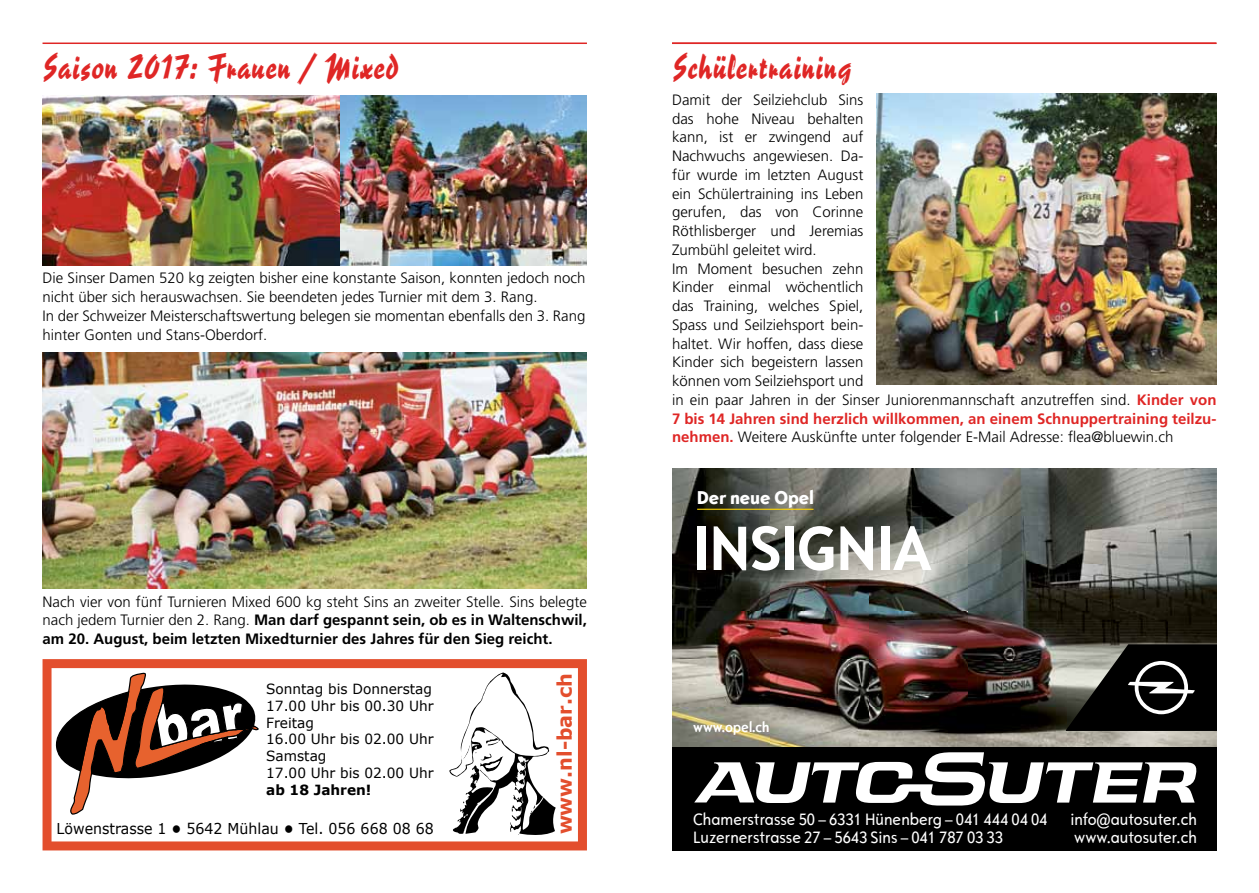
<style>
.page{position:relative;width:1259px;height:893px;background:#fff}
.page>*{position:absolute;margin:0;border:0;box-sizing:border-box;transform-origin:0 0}
.t1{font:700 65.25px "Opel Sans Condensed";letter-spacing:-.005em;color:#fff}
.t2{font:33px "Reporter Two";letter-spacing:.03em;color:#df2625}
.t3{font:700 19.95px "Verdana";color:#e34e2d}
.t4{font:800 19.5px "Opel Sans Condensed";letter-spacing:.005em;color:#fff}
.t5{font:condensed 17.4px "Opel Sans";color:#fff}
.t6{font:300 15px/18.8px "Frutiger";color:#000}
.t7{font:700 15px/18.8px "Frutiger";color:#000;text-align:justify}
.t8{font:15px "Verdana";color:#000;scale:.94 1}
.t9{font:700 15px "Opel Sans Condensed";color:#fff}
.t10{font:13.95px/16.8px "Verdana";color:#000}
.t11{font:700 13.95px "Verdana";color:#000}
.s1{font-weight:300}
.s2{font-weight:700}
.s3{font-weight:700;color:#df2625}
</style>
<div class="page">
<hr style="left:43px;top:43px;width:544px;height:1px;background:#df2625">
<svg style="left:42px;top:42px;width:359px;height:104px"></svg>
<img style="left:672px;top:468px;width:544px;height:279px">
<div style="left:672px;top:747px;width:544px;height:103px;background:#000"></div>
<svg style="left:694px;top:752px;width:502px;height:53px"></svg>
<svg style="left:1065px;top:644px;width:151px;height:87px;background:#343432"></svg>
<hr style="left:697px;top:509px;width:116px;height:1px;background:#ffd600">
<svg style="left:43px;top:659px;width:544px;height:191px"></svg>
<svg style="left:54px;top:672px;width:206px;height:143px"></svg>
<svg style="left:449px;top:672px;width:107px;height:163px"></svg>
<img style="left:876px;top:94px;width:340px;height:291px">
<hr style="left:672px;top:43px;width:544px;height:1px;background:#df2625">
<img style="left:43px;top:96px;width:544px;height:170px">
<img style="left:43px;top:353px;width:544px;height:236px">
<h2 class="t2" style="left:43px;top:46px;width:358px">Saison 2017: Frauen / Mixed</h2>
<p class="t6" style="left:43px;top:269px;width:544px">Die Sinser Damen 520 kg zeigten bisher eine konstante Saison, konnten jedoch noch nicht über sich herauswachsen. Sie beendeten jedes Turnier mit dem 3. Rang.<br>In der Schweizer Meisterschaftswertung belegen sie momentan ebenfalls den 3. Rang hinter Gonten und Stans-Oberdorf.</p>
<p class="t7" style="left:43px;top:592px;width:546px"><span class="s1">Nach vier von fünf Turnieren Mixed 600 kg steht Sins an zweiter Stelle. Sins belegte nach jedem Turnier den 2. Rang.</span> Man darf gespannt sein, ob es in Waltenschwil, am 20. August, beim letzten Mixedturnier des Jahres für den Sieg reicht.</p>
<p class="t10" style="left:266px;top:681px;width:169px">Sonntag bis Donnerstag<br>17.00 Uhr bis 00.30 Uhr<br>Freitag<br>16.00 Uhr bis 02.00 Uhr<br>Samstag<br>17.00 Uhr bis 02.00 Uhr</p>
<p class="t11" style="left:266px;top:781px;width:107px">ab 18 Jahren!</p>
<p class="t8" style="left:57px;top:819px;width:402px">Löwenstrasse 1 <span class="s2">•</span> 5642 Mühlau <span class="s2">•</span> Tel. 056 668 08 68</p>
<h3 class="t3" style="left:550px;top:834px;width:163px;rotate:-90deg">www.nl-bar.ch</h3>
<h2 class="t2" style="left:672px;top:46px;width:181px">Schülertraining</h2>
<p class="t6" style="left:672px;top:90px;width:546px">Damit der Seilziehclub Sins<br>das hohe Niveau behalten<br>kann, ist er zwingend auf<br>Nachwuchs angewiesen. Da-<br>für wurde im letzten August<br>ein Schülertraining ins Leben<br>gerufen, das von Corinne<br>Röthlisberger und Jeremias<br>Zumbühl geleitet wird.<br>Im Moment besuchen zehn<br>Kinder einmal wöchentlich<br>das Training, welches Spiel,<br>Spass und Seilziehsport bein-<br>haltet. Wir hoffen, dass diese<br>Kinder sich begeistern lassen<br>können vom Seilziehsport und<br>in ein paar Jahren in der Sinser Juniorenmannschaft anzutreffen sind. <span class="s3">Kinder von 7 bis 14 Jahren sind herzlich willkommen, an einem Schnuppertraining teilzu&shy;nehmen.</span> Weitere Auskünfte unter folgender E-Mail Adresse: flea@bluewin.ch</p>
<h3 class="t4" style="left:697px;top:485px;width:118px">Der neue Opel</h3>
<h1 class="t1" style="left:693px;top:509px;width:240px">INSIGNIA</h1>
<p class="t9" style="left:693px;top:718px;width:78px">www.opel.ch</p>
<p class="t5" style="left:693px;top:809px;width:356px">Chamerstrasse 50 – 6331 Hünenberg – 041 444 04 04</p>
<p class="t5" style="left:1070px;top:809px;width:128px">info@autosuter.ch</p>
<p class="t5" style="left:693px;top:827px;width:311px">Luzernerstrasse 27 – 5643 Sins – 041 787 03 33</p>
<p class="t5" style="left:1074px;top:827px;width:124px">www.autosuter.ch</p>
</div>
